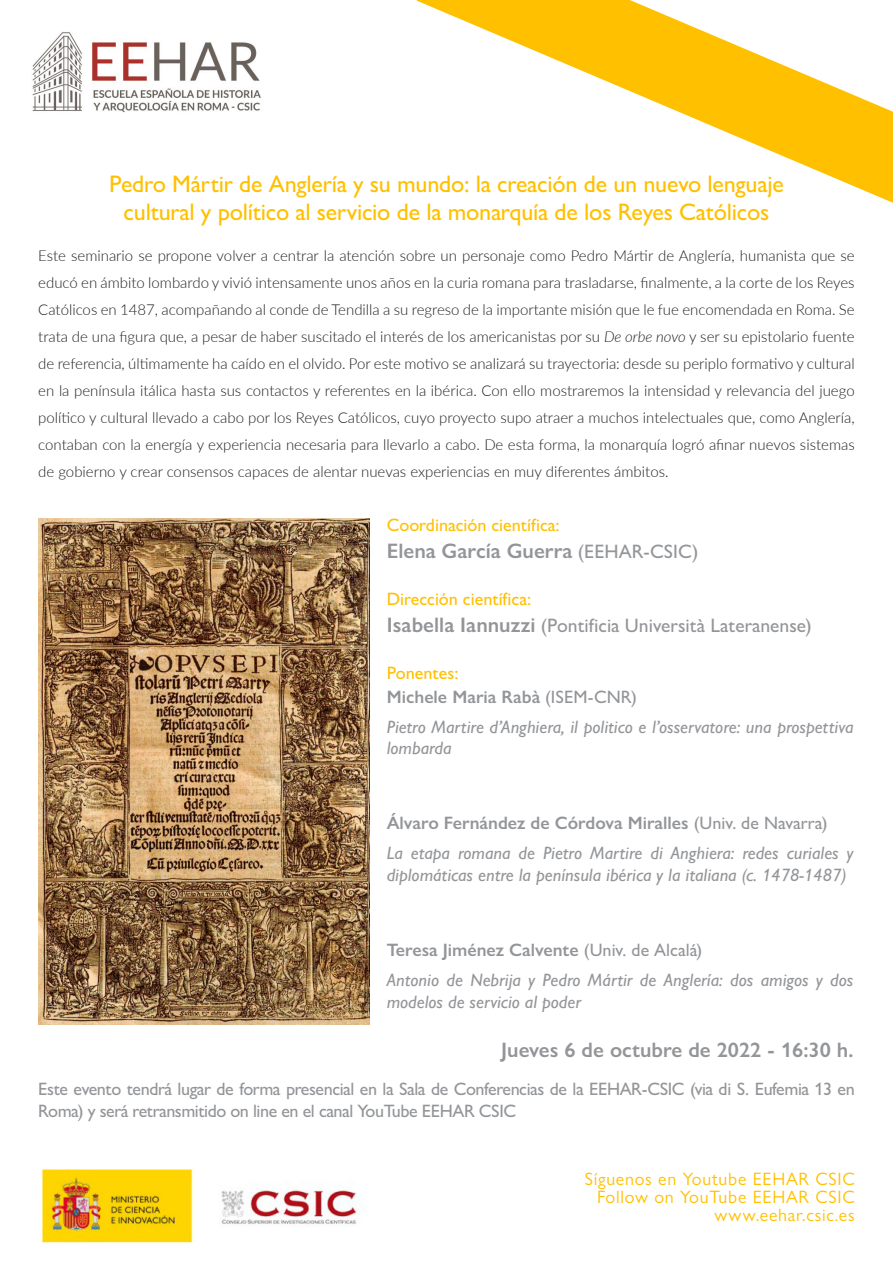
<style>
.page{position:relative;width:893px;height:1263px;background:#fff}
.page>*{position:absolute;margin:0;border:0;box-sizing:border-box;transform-origin:0 0}
.Titulo_ponencia_larg{font:500 24px/28.5px "Gill Sans Nova";letter-spacing:-.01em;color:#ffc000;text-align:center}
.fechayhora{font:600 21px "Gill Sans Nova";color:#939598}
.directores{font:600 21px "Gill Sans Nova";color:#939598}
.directores-2{font:500 19.5px "Gill Sans Nova";color:#939598}
.titulo_ponencia{font:italic 500 18px/21.6px "Gill Sans Nova";color:#939598}
.adscripcion_ponente{font:500 18px/21.6px "Gill Sans Nova";letter-spacing:-.025em;color:#939598}
.nombre_ponente_DCHA{font:600 18px "Gill Sans Nova";color:#939598}
.youtube{font:18px "Gill Sans Nova";letter-spacing:.04em;color:#ffc000}
.dirección{font:500 18px "Gill Sans Nova";color:#ffc000}
.texto_presentacion{font:300 15px/27px "Lato";color:#231f20;text-align:justify}
.s1{font-style:italic}
.s2{font-weight:500;font-size:19.5px}
.s3{font-weight:600;font-size:21px}
.s4{font-weight:500}
</style>
<div class="page">
<svg style="left:417px;top:0;width:476px;height:203px"></svg>
<img style="left:32px;top:32px;width:229px;height:81px">
<img style="left:41px;top:1169px;width:321px;height:74px">
<img style="left:38px;top:518px;width:332px;height:506px">
<p class="Titulo_ponencia_larg" style="left:109px;top:169px;width:676px">Pedro Mártir de Anglería y su mundo: la creación de un nuevo lenguaje cultural y político al servicio de la monarquía de los Reyes Católicos</p>
<p class="texto_presentacion" style="left:38px;top:241px;width:818px">Este seminario se propone volver a centrar la atención sobre un personaje como Pedro Mártir de Anglería, humanista que se educó en ámbito lombardo y vivió intensamente unos años en la curia romana para trasladarse, finalmente, a la corte de los Reyes Católicos en 1487, acompañando al conde de Tendilla a su regreso de la importante misión que le fue encomendada en Roma. Se trata de una figura que, a pesar de haber suscitado el interés de los americanistas por su <span class="s1">De orbe novo</span> y ser su epistolario fuente de referencia, últimamente ha caído en el olvido. Por este motivo se analizará su trayectoria: desde su periplo formativo y cultural en la península itálica hasta sus contactos y referentes en la ibérica. Con ello mostraremos la intensidad y relevancia del juego político y cultural llevado a cabo por los Reyes Católicos, cuyo proyecto supo atraer a muchos intelectuales que, como Anglería, contaban con la energía y experiencia necesaria para llevarlo a cabo. De esta forma, la monarquía logró afinar nuevos sistemas de gobierno y crear consensos capaces de alentar nuevas experiencias en muy diferentes ámbitos.</p>
<p class="dirección" style="left:387px;top:514px;width:174px">Coordinación científica:</p>
<p class="directores" style="left:387px;top:538px;width:313px">Elena García Guerra <span class="s2">(EEHAR-CSIC)</span></p>
<p class="dirección" style="left:387px;top:588px;width:146px">Dirección científica:</p>
<p class="directores-2" style="left:387px;top:613px;width:427px"><span class="s3">Isabella Iannuzzi</span> (Pontificia Università Lateranense)</p>
<p class="dirección" style="left:387px;top:661px;width:73px">Ponentes:</p>
<p class="nombre_ponente_DCHA" style="left:387px;top:685px;width:252px">Michele Maria Rabà <span class="s4">(ISEM-CNR)</span></p>
<p class="titulo_ponencia" style="left:387px;top:716px;width:468px">Pietro Martire d’Anghiera, il politico e l’osservatore: una prospettiva lombarda</p>
<p class="nombre_ponente_DCHA" style="left:387px;top:812px;width:442px">Álvaro Fernández de Córdova Miralles <span class="s4">(Univ. de Navarra)</span></p>
<p class="titulo_ponencia" style="left:387px;top:842px;width:468px">La etapa romana de Pietro Martire di Anghiera: redes curiales y diplomáticas entre la península ibérica y la italiana (c. 1478-1487)</p>
<p class="nombre_ponente_DCHA" style="left:387px;top:939px;width:317px">Teresa Jiménez Calvente <span class="s4">(Univ. de Alcalá)</span></p>
<p class="titulo_ponencia" style="left:387px;top:969px;width:468px">Antonio de Nebrija y Pedro Mártir de Anglería: dos amigos y dos modelos de servicio al poder</p>
<p class="fechayhora" style="left:501px;top:1037px;width:354px">Jueves 6 de octubre de 2022 - 16:30 h.</p>
<p class="adscripcion_ponente" style="left:38px;top:1078px;width:818px">Este evento tendrá lugar de forma presencial en la Sala de Conferencias de la EEHAR-CSIC (via di S. Eufemia 13 en<br>Roma) y será retransmitido on line en el canal YouTube EEHAR CSIC</p>
<p class="youtube" style="left:585px;top:1167px;width:271px">Síguenos en Youtube EEHAR CSIC</p>
<p class="youtube" style="left:597px;top:1185px;width:259px">Follow on YouTube EEHAR CSIC</p>
<p class="youtube" style="left:714px;top:1203px;width:142px">www.eehar.csic.es</p>
</div>
